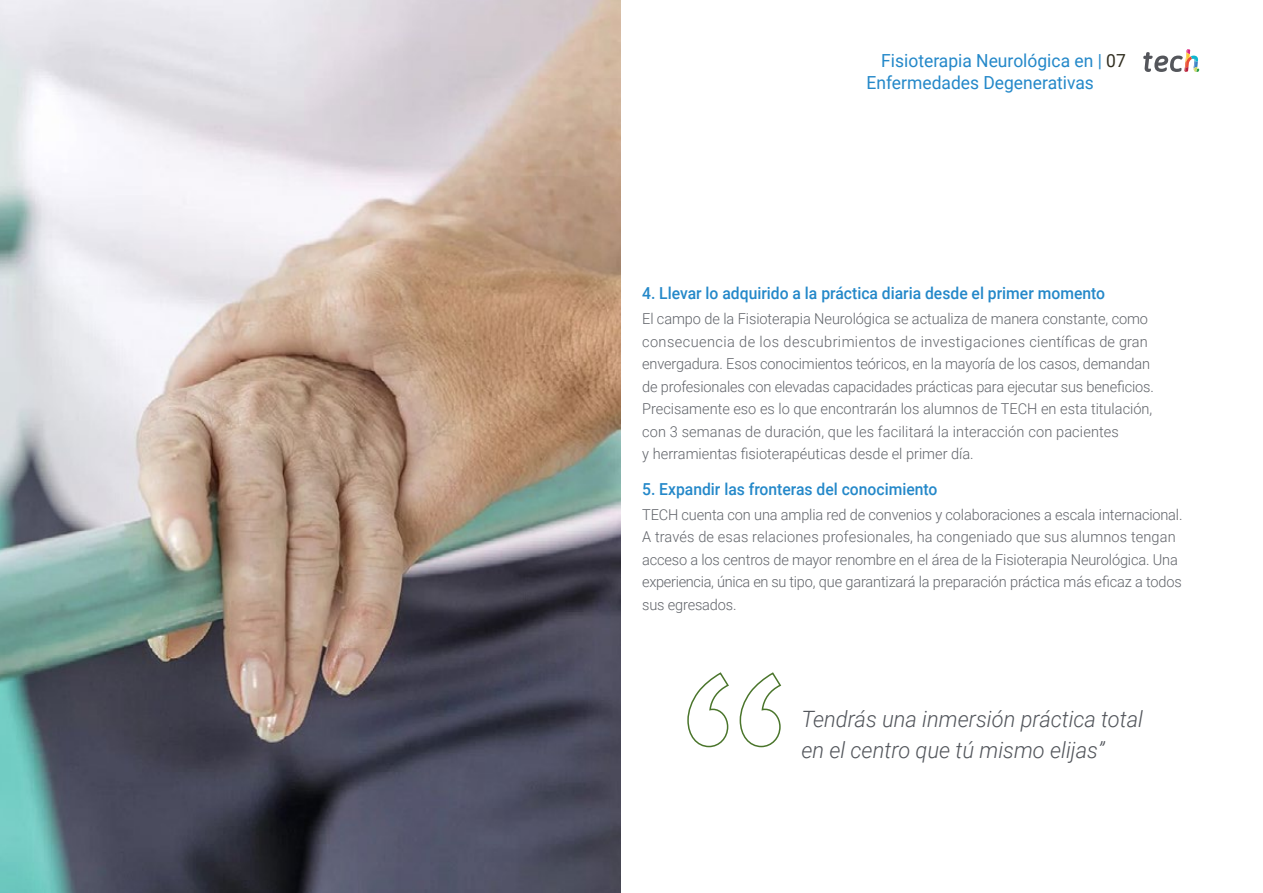
<style>
.page{position:relative;width:1263px;height:893px;background:#fff}
.page>*{position:absolute;margin:0;border:0;box-sizing:border-box;transform-origin:0 0}
.t1{font:italic 300 22.5px/31.5px "Roboto";color:#52555b}
.t2{font:18px/22.5px "Roboto";color:#2488c9}
.t3{font:500 16.5px "Roboto";color:#2488c9;scale:.95 1}
.t4{font:300 15px/22.5px "Roboto";letter-spacing:-.01em;color:#61646a}
.s1{color:#312e20}
</style>
<div class="page">
<img style="left:0;top:0;width:621px;height:893px">
<svg style="left:687px;top:672px;width:95px;height:76px"></svg>
<svg style="left:1143px;top:49px;width:56px;height:23px"></svg>
<p class="t2" style="left:866px;top:48px;width:261px;text-indent:15px">Fisioterapia Neurológica en | <span class="s1">07<br></span>Enfermedades Degenerativas</p>
<p class="t3" style="left:642px;top:282px;width:489px">4. Llevar lo adquirido a la práctica diaria desde el primer momento</p>
<p class="t4" style="left:642px;top:307px;width:513px">El campo de la Fisioterapia Neurológica se actualiza de manera constante, como consecuencia de los descubrimientos de investigaciones científicas de gran envergadura. Esos conocimientos teóricos, en la mayoría de los casos, demandan de profesionales con elevadas capacidades prácticas para ejecutar sus beneficios.<br>Precisamente eso es lo que encontrarán los alumnos de TECH en esta titulación, con 3 semanas de duración, que les facilitará la interacción con pacientes<br>y herramientas fisioterapéuticas desde el primer día.</p>
<p class="t3" style="left:642px;top:478px;width:312px">5. Expandir las fronteras del conocimiento</p>
<p class="t4" style="left:642px;top:503px;width:542px">TECH cuenta con una amplia red de convenios y colaboraciones a escala internacional.<br>A través de esas relaciones profesionales, ha congeniado que sus alumnos tengan acceso a los centros de mayor renombre en el área de la Fisioterapia Neurológica. Una experiencia, única en su tipo, que garantizará la preparación práctica más eficaz a todos sus egresados.</p>
<h1 class="t1" style="left:801px;top:702px;width:343px">Tendrás una inmersión práctica total en el centro que tú mismo elijas”</h1>
</div>
